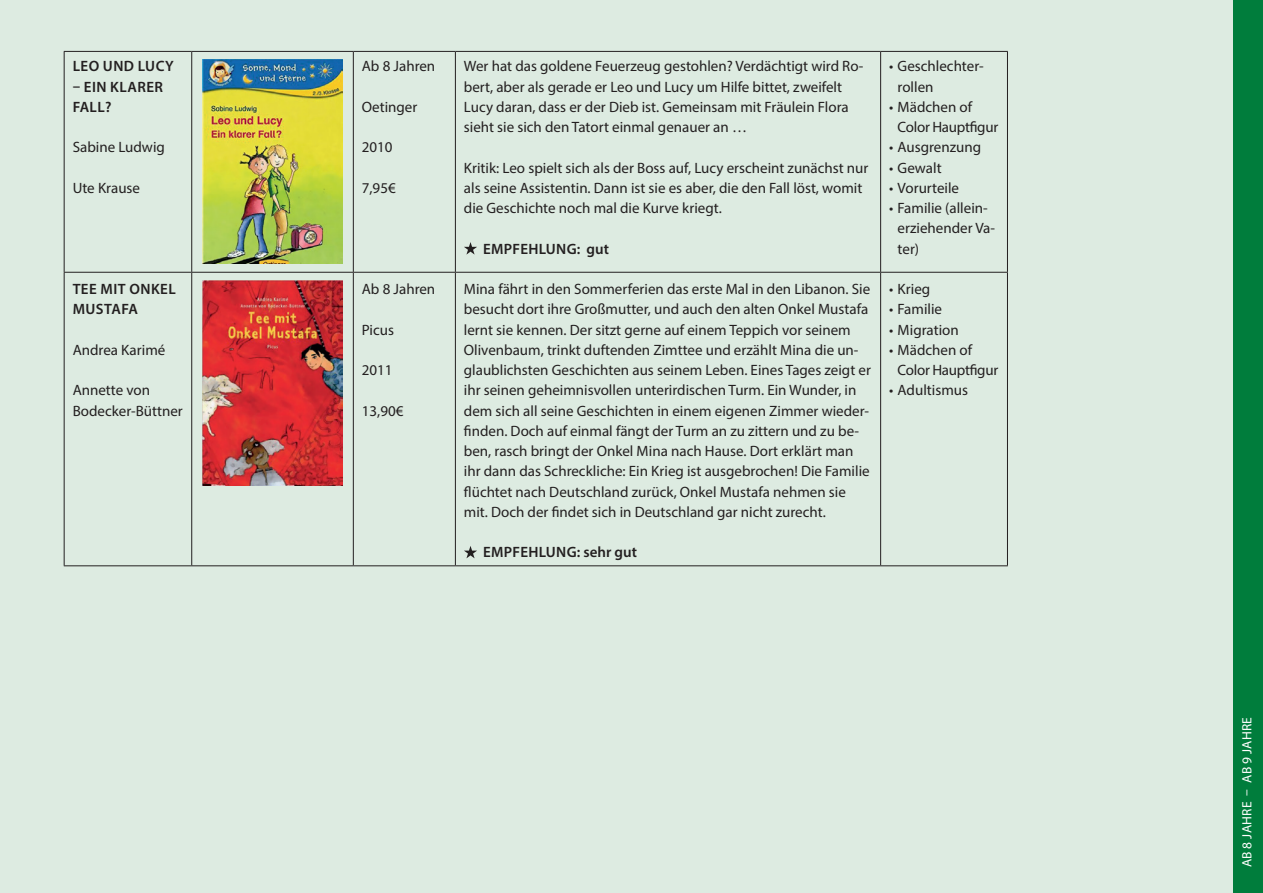
<style>
.page{position:relative;width:1263px;height:893px;background:#fff}
.page>*{position:absolute;margin:0;border:0;box-sizing:border-box;transform-origin:0 0}
.t1{font:15px/20.2px "Myriad Pro";color:#231f20}
.t2{font:600 15px/20.2px "Myriad Pro";letter-spacing:.03em;color:#231f20}
.t3{font:15px/20.2px "Myriad Pro";letter-spacing:-.02em;color:#231f20}
.t4{font:13.5px "Myriad Pro";color:#fff}
</style>
<div class="page">
<div style="left:0;top:0;width:1233px;height:893px;background:#ddebe1"></div>
<hr style="left:64px;top:51px;width:128px;height:1px;background:#231f20">
<hr style="left:64px;top:52px;width:1px;height:220px;background:#231f20">
<hr style="left:192px;top:51px;width:161px;height:1px;background:#231f20">
<hr style="left:191px;top:52px;width:1px;height:220px;background:#231f20">
<hr style="left:353px;top:51px;width:102px;height:1px;background:#231f20">
<hr style="left:353px;top:52px;width:1px;height:220px;background:#231f20">
<hr style="left:455px;top:51px;width:426px;height:1px;background:#231f20">
<hr style="left:455px;top:52px;width:1px;height:220px;background:#231f20">
<hr style="left:881px;top:51px;width:127px;height:1px;background:#231f20">
<hr style="left:880px;top:52px;width:1px;height:220px;background:#231f20">
<hr style="left:1007px;top:52px;width:1px;height:220px;background:#231f20">
<hr style="left:64px;top:272px;width:128px;height:1px;background:#231f20">
<hr style="left:64px;top:273px;width:1px;height:292px;background:#231f20">
<hr style="left:192px;top:272px;width:161px;height:1px;background:#231f20">
<hr style="left:191px;top:273px;width:1px;height:292px;background:#231f20">
<hr style="left:353px;top:272px;width:102px;height:1px;background:#231f20">
<hr style="left:353px;top:273px;width:1px;height:292px;background:#231f20">
<hr style="left:455px;top:272px;width:426px;height:1px;background:#231f20">
<hr style="left:455px;top:273px;width:1px;height:292px;background:#231f20">
<hr style="left:881px;top:272px;width:127px;height:1px;background:#231f20">
<hr style="left:880px;top:273px;width:1px;height:292px;background:#231f20">
<hr style="left:1007px;top:273px;width:1px;height:292px;background:#231f20">
<hr style="left:64px;top:565px;width:128px;height:1px;background:#231f20">
<hr style="left:192px;top:565px;width:161px;height:1px;background:#231f20">
<hr style="left:353px;top:565px;width:102px;height:1px;background:#231f20">
<hr style="left:455px;top:565px;width:426px;height:1px;background:#231f20">
<hr style="left:881px;top:565px;width:127px;height:1px;background:#231f20">
<img style="left:202px;top:60px;width:141px;height:204px">
<svg style="left:464px;top:242px;width:13px;height:13px"></svg>
<img style="left:202px;top:281px;width:141px;height:205px">
<svg style="left:464px;top:546px;width:13px;height:12px"></svg>
<div style="left:1233px;top:0;width:30px;height:893px;background:#007d3c"></div>
<p class="t2" style="left:73px;top:56px;width:103px">LEO UND LUCY</p>
<p class="t2" style="left:73px;top:76px;width:92px">– EIN KLARER<br>FALL?</p>
<p class="t1" style="left:73px;top:137px;width:94px">Sabine Ludwig</p>
<p class="t1" style="left:73px;top:177px;width:69px">Ute Krause</p>
<p class="t2" style="left:73px;top:278px;width:105px">TEE MIT ONKEL<br>MUSTAFA</p>
<p class="t1" style="left:73px;top:339px;width:94px">Andrea Karimé</p>
<p class="t1" style="left:73px;top:380px;width:112px">Annette von<br>Bodecker-Büttner</p>
<p class="t1" style="left:362px;top:56px;width:75px">Ab 8 Jahren</p>
<p class="t1" style="left:362px;top:96px;width:57px">Oetinger</p>
<p class="t1" style="left:362px;top:137px;width:32px">2010</p>
<p class="t1" style="left:362px;top:177px;width:35px">7,95€</p>
<p class="t1" style="left:362px;top:279px;width:75px">Ab 8 Jahren</p>
<p class="t1" style="left:362px;top:319px;width:34px">Picus</p>
<p class="t1" style="left:362px;top:360px;width:32px">2011</p>
<p class="t1" style="left:362px;top:400px;width:43px">13,90€</p>
<p class="t1" style="left:464px;top:56px;width:401px">Wer hat das goldene Feuerzeug gestohlen? Verdächtigt wird Ro&shy;bert, aber als gerade er Leo und Lucy um Hilfe bittet, zweifelt Lucy daran, dass er der Dieb ist. Gemeinsam mit Fräulein Flora sieht sie sich den Tatort einmal genauer an …</p>
<p class="t1" style="left:464px;top:157px;width:406px">Kritik: Leo spielt sich als der Boss auf, Lucy erscheint zunächst nur als seine Assistentin. Dann ist sie es aber, die den Fall löst, womit die Geschichte noch mal die Kurve kriegt.</p>
<p class="t2" style="left:481px;top:238px;width:129px">EMPFEHLUNG: GUT</p>
<p class="t1" style="left:464px;top:279px;width:408px">Mina fährt in den Sommerferien das erste Mal in den Libanon. Sie besucht dort ihre Großmutter, und auch den alten Onkel Mustafa lernt sie kennen. Der sitzt gerne auf einem Teppich vor seinem Olivenbaum, trinkt duftenden Zimttee und erzählt Mina die un&shy;glaublichsten Geschichten aus seinem Leben. Eines Tages zeigt er ihr seinen geheimnisvollen unterirdischen Turm. Ein Wunder, in dem sich all seine Geschichten in einem eigenen Zimmer wieder&shy;finden. Doch auf einmal fängt der Turm an zu zittern und zu be&shy;ben, rasch bringt der Onkel Mina nach Hause. Dort erklärt man ihr dann das Schreckliche: Ein Krieg ist ausgebrochen! Die Familie flüchtet nach Deutschland zurück, Onkel Mustafa nehmen sie mit. Doch der findet sich in Deutschland gar nicht zurecht.</p>
<p class="t2" style="left:481px;top:542px;width:157px">EMPFEHLUNG: SEHR GUT</p>
<p class="t1" style="left:898px;top:56px;width:88px;text-indent:-9px">• Geschlechter&shy;rollen</p>
<p class="t3" style="left:898px;top:96px;width:102px;text-indent:-9px">• Mädchen of<br>Color Hauptfigur</p>
<p class="t1" style="left:889px;top:137px;width:93px">• Ausgrenzung</p>
<p class="t1" style="left:889px;top:157px;width:54px">• Gewalt</p>
<p class="t1" style="left:889px;top:177px;width:72px">• Vorurteile</p>
<p class="t1" style="left:898px;top:198px;width:99px;text-indent:-9px">• Familie (allein&shy;erziehender Va&shy;ter)</p>
<p class="t1" style="left:889px;top:279px;width:43px">• Krieg</p>
<p class="t1" style="left:889px;top:299px;width:54px">• Familie</p>
<p class="t1" style="left:889px;top:319px;width:71px">• Migration</p>
<p class="t3" style="left:898px;top:339px;width:102px;text-indent:-9px">• Mädchen of<br>Color Hauptfigur</p>
<p class="t1" style="left:889px;top:380px;width:80px">• Adultismus</p>
<p class="t4" style="left:1238px;top:867px;width:151px;rotate:-90deg">ab 8 Jahre – ab 9 Jahre</p>
</div>
